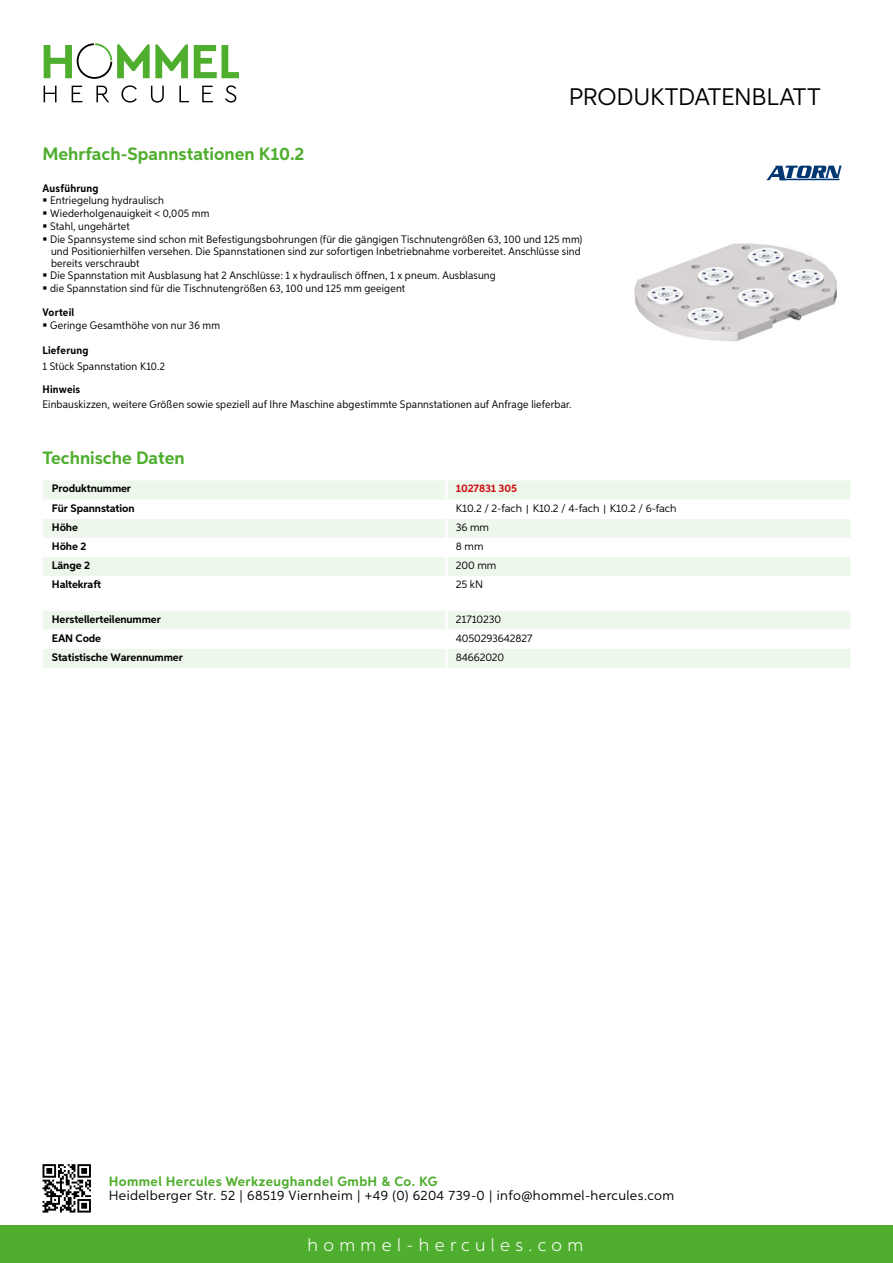
<style>
.page{position:relative;width:893px;height:1263px;background:#fff}
.page>*{position:absolute;margin:0;border:0;box-sizing:border-box;transform-origin:0 0}
.t1{font:24px "Aspira";letter-spacing:-.01em;color:#000}
.t2{font:700 18px "Aspira";color:#50ae2f}
.t3{font:300 18px "Aspira";letter-spacing:.3em;color:#fff}
.t4{font:13.5px "Aspira";letter-spacing:.03em;color:#000}
.t5{font:700 13.5px "Aspira";letter-spacing:.03em;color:#50ae2f}
.t6{font:10.95px/12.6px "Aspira Nar";letter-spacing:.015em;color:#000}
.t7{font:700 10.95px "Aspira";letter-spacing:-.01em;color:#000}
.t8{font:10.95px "Aspira";letter-spacing:-.01em;color:#000}
.t9{font:700 10.95px "Aspira Nar";letter-spacing:.02em;color:#000}
.t10{font:700 10.95px "Aspira";letter-spacing:-.01em;color:#cd1013}
.s1{font-family:"Wuerth Global";font-size:10.5px}
</style>
<div class="page">
<div style="left:0;top:1226px;width:893px;height:37px;background:#50ae2f"></div>
<svg style="left:43px;top:1164px;width:48px;height:48px"></svg>
<svg style="left:194px;top:45px;width:45px;height:33px"></svg>
<svg style="left:44px;top:43px;width:144px;height:36px"></svg>
<svg style="left:44px;top:86px;width:13px;height:16px"></svg>
<svg style="left:72px;top:86px;width:10px;height:16px"></svg>
<svg style="left:96px;top:86px;width:13px;height:16px"></svg>
<svg style="left:121px;top:85px;width:16px;height:18px"></svg>
<svg style="left:151px;top:86px;width:13px;height:17px"></svg>
<svg style="left:179px;top:86px;width:10px;height:16px"></svg>
<svg style="left:202px;top:86px;width:11px;height:16px"></svg>
<svg style="left:225px;top:85px;width:11px;height:18px"></svg>
<div style="left:43px;top:480px;width:807px;height:19px;background:#eef7eb"></div>
<svg style="left:43px;top:519px;width:807px;height:57px;fill:#eef7eb"></svg>
<hr style="left:445px;top:480px;width:3px;height:20px;background:#fff">
<hr style="left:445px;top:519px;width:3px;height:19px;background:#fff">
<hr style="left:445px;top:538px;width:3px;height:19px;background:#fff">
<hr style="left:445px;top:557px;width:3px;height:19px;background:#fff">
<svg style="left:43px;top:611px;width:807px;height:57px"></svg>
<hr style="left:445px;top:649px;width:3px;height:19px;background:#fff">
<img style="left:634px;top:243px;width:203px;height:98px">
<svg style="left:766px;top:166px;width:76px;height:14px"></svg>
<h1 class="t1" style="left:569px;top:82px;width:253px">Produktdatenblatt</h1>
<h2 class="t2" style="left:43px;top:142px;width:263px">Mehrfach-Spannstationen K10.2</h2>
<p class="t9" style="left:43px;top:181px;width:58px">Ausführung</p>
<p class="t6" style="left:50px;top:194px;width:534px">Entriegelung hydraulisch<br>Wiederholgenauigkeit &lt; 0,005 mm<br>Stahl, ungehärtet<br>Die Spannsysteme sind schon mit Befestigungsbohrungen (für die gängigen Tischnutengrößen 63, 100 und 125 mm) und Positionierhilfen versehen. Die Spannstationen sind zur sofortigen Inbetriebnahme vorbereitet. Anschlüsse sind bereits verschraubt<br>Die Spannstation mit Ausblasung hat 2 Anschlüsse: 1 x hydraulisch öffnen, 1 x pneum. Ausblasung<br>die Spannstation sind für die Tischnutengrößen 63, 100 und 125 mm geeigent</p>
<p class="t9" style="left:43px;top:306px;width:33px">Vorteil</p>
<p class="t6" style="left:50px;top:319px;width:171px">Geringe Gesamthöhe von nur 36 mm</p>
<p class="t9" style="left:43px;top:344px;width:47px">Lieferung</p>
<p class="t6" style="left:43px;top:359px;width:124px">1 Stück Spannstation K10.2</p>
<p class="t9" style="left:43px;top:382px;width:39px">Hinweis</p>
<p class="t6" style="left:43px;top:398px;width:531px">Einbauskizzen, weitere Größen sowie speziell auf Ihre Maschine abgestimmte Spannstationen auf Anfrage lieferbar.</p>
<h2 class="t2" style="left:43px;top:446px;width:144px">Technische Daten</h2>
<p class="t7" style="left:52px;top:482px;width:81px">Produktnummer</p>
<p class="t10" style="left:456px;top:482px;width:63px">1027831 305</p>
<p class="t7" style="left:52px;top:501px;width:84px">Für Spannstation</p>
<p class="t8" style="left:456px;top:501px;width:222px">K10.2 / 2-fach <span class="s1">|</span> K10.2 / 4-fach <span class="s1">|</span> K10.2 / 6-fach</p>
<p class="t7" style="left:52px;top:520px;width:28px">Höhe</p>
<p class="t8" style="left:456px;top:520px;width:35px">36 mm</p>
<p class="t7" style="left:52px;top:539px;width:36px">Höhe 2</p>
<p class="t8" style="left:456px;top:539px;width:29px">8 mm</p>
<p class="t7" style="left:52px;top:558px;width:40px">Länge 2</p>
<p class="t8" style="left:456px;top:558px;width:42px">200 mm</p>
<p class="t7" style="left:52px;top:578px;width:51px">Haltekraft</p>
<p class="t8" style="left:456px;top:578px;width:27px">25 kN</p>
<p class="t7" style="left:52px;top:612px;width:111px">Herstellerteilenummer</p>
<p class="t8" style="left:456px;top:612px;width:47px">21710230</p>
<p class="t7" style="left:52px;top:631px;width:51px">EAN Code</p>
<p class="t8" style="left:456px;top:631px;width:78px">4050293642827</p>
<p class="t7" style="left:52px;top:650px;width:132px">Statistische Warennummer</p>
<p class="t8" style="left:456px;top:650px;width:50px">84662020</p>
<p class="t5" style="left:109px;top:1172px;width:330px">Hommel Hercules Werkzeughandel GmbH &amp; Co. KG</p>
<p class="t4" style="left:109px;top:1187px;width:567px">Heidelberger Str. 52 | 68519 Viernheim | +49 (0) 6204 739-0 | info@hommel-hercules.com</p>
<h2 class="t3" style="left:307px;top:1234px;width:277px">hommel-hercules.com</h2>
</div>
